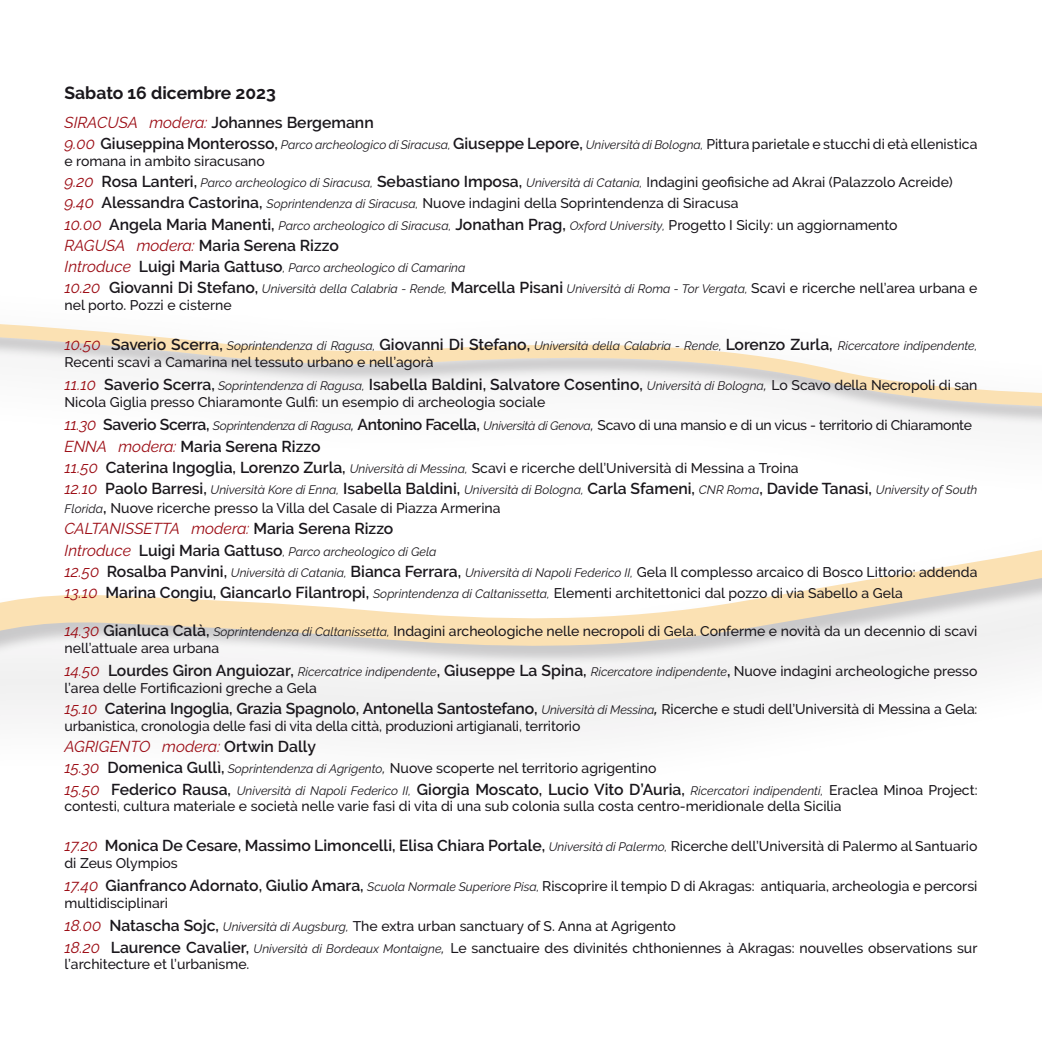
<style>
.page{position:relative;width:1042px;height:1042px;background:#fff}
.page>*{position:absolute;margin:0;border:0;box-sizing:border-box;transform-origin:0 0}
.t1{font:700 17.5px "Raleway";color:#1a171c}
.t2{font:600 15.75px "Raleway";color:#1a171c}
.t3{font:italic 15.75px "Raleway";color:#9c0d15}
.t4{font:500 14px/16.8px "Raleway";color:#1a171c}
.t5{font:500 14px "Raleway";letter-spacing:-.02em;color:#1a171c}
.t6{font:italic 12.25px "Raleway";color:#1a171c}
.s1{font-weight:400;font-style:italic;color:#9c0d15}
.s2{font-size:15.75px;color:#9c0d15}
.s3{font-weight:600;font-style:normal;font-size:15.75px}
.s4{font-weight:500;font-style:normal;font-size:14px}
.s5{font-weight:400;font-style:italic;font-size:15.75px;color:#9c0d15}
.s6{font-weight:600;font-size:15.75px}
.s7{font-weight:400;font-style:italic;font-size:12.25px}
.s8{font-weight:400;font-style:italic}
.s9{font-weight:500;font-size:14px}
.s10{font-weight:400;font-style:italic;font-size:15.75px}
.s11{font-weight:600;font-style:normal;color:#1a171c}
.s12{font-style:italic}
</style>
<div class="page">
<svg style="left:0;top:324px;width:1042px;height:412px"></svg>
<p class="t1" style="left:64px;top:83px;width:213px">Sabato 16 dicembre 2023</p>
<p class="t2" style="left:64px;top:113px;width:311px"><span class="s1">SIRACUSA modera:</span> Johannes Bergemann</p>
<p class="t6" style="left:64px;top:138px;width:914px"><span class="s2">9.00</span> <span class="s3">Giuseppina Monterosso,</span> Parco archeologico di Siracusa, <span class="s3">Giuseppe Lepore,</span> Università di Bologna, <span class="s4">Pittura parietale e stucchi di età ellenistica</span></p>
<p class="t4" style="left:64px;top:153px;width:202px">e romana in ambito siracusano</p>
<p class="t6" style="left:64px;top:176px;width:890px"><span class="s2">9.20</span> <span class="s3">Rosa Lanteri,</span> Parco archeologico di Siracusa, <span class="s3">Sebastiano Imposa,</span> Università di Catania, <span class="s4">Indagini geofisiche ad Akrai (Palazzolo Acreide)</span></p>
<p class="t4" style="left:64px;top:195px;width:675px"><span class="s5">9.40</span> <span class="s6">Alessandra Castorina,</span> <span class="s7">Soprintendenza di Siracusa,</span> Nuove indagini della Soprintendenza di Siracusa</p>
<p class="t6" style="left:64px;top:218px;width:835px"><span class="s2">10.00</span> <span class="s3">Angela Maria Manenti,</span> Parco archeologico di Siracusa, <span class="s3">Jonathan Prag,</span> Oxford University, <span class="s4">Progetto I Sicily: un aggiornamento</span></p>
<p class="t2" style="left:64px;top:236px;width:276px"><span class="s1">RAGUSA modera:</span> Maria Serena Rizzo</p>
<p class="t6" style="left:64px;top:282px;width:914px"><span class="s2">10.20</span> <span class="s3">Giovanni Di Stefano,</span> Università della Calabria - Rende, <span class="s3">Marcella Pisani</span> Università di Roma - Tor Vergata, <span class="s4">Scavi e ricerche nell’area urbana e</span></p>
<p class="t4" style="left:64px;top:297px;width:169px">nel porto. Pozzi e cisterne</p>
<p class="t6" style="left:64px;top:339px;width:914px"><span class="s2">10.50</span> <span class="s3">Saverio Scerra,</span> Soprintendenza di Ragusa, <span class="s3">Giovanni Di Stefano,</span> Università della Calabria - Rende, <span class="s3">Lorenzo Zurla,</span> Ricercatore indipendente,</p>
<p class="t4" style="left:64px;top:353px;width:371px">Recenti scavi a Camarina nel tessuto urbano e nell’agorà</p>
<p class="t6" style="left:64px;top:261px;width:402px"><span class="s2">Introduce</span> <span class="s3">Luigi Maria Gattuso</span>, Parco archeologico di Camarina</p>
<p class="t2" style="left:64px;top:376px;width:914px"><span class="s1">11.10</span> Saverio Scerra, <span class="s7">Soprintendenza di Ragusa,</span> Isabella Baldini, Salvatore Cosentino, <span class="s7">Università di Bologna</span><span class="s8">,</span> <span class="s9">Lo Scavo della Necropoli di san</span></p>
<p class="t4" style="left:64px;top:394px;width:482px">Nicola Giglia presso Chiaramonte Gulfi: un esempio di archeologia sociale</p>
<p class="t5" style="left:64px;top:417px;width:909px"><span class="s5">11.30</span> <span class="s6">Saverio Scerra,</span> <span class="s7">Soprintendenza di Ragusa</span><span class="s10">,</span> <span class="s6">Antonino Facella,</span> <span class="s7">Università di Genova</span><span class="s10">,</span> Scavo di una mansio e di un vicus - territorio di Chiaramonte</p>
<p class="t2" style="left:64px;top:437px;width:257px"><span class="s1">ENNA modera:</span> Maria Serena Rizzo</p>
<p class="t4" style="left:64px;top:459px;width:736px"><span class="s5">11.50</span> <span class="s6">Caterina Ingoglia, Lorenzo Zurla,</span> <span class="s7">Università di Messina,</span> Scavi e ricerche dell’Università di Messina a Troina</p>
<p class="t6" style="left:64px;top:483px;width:914px"><span class="s2">12.10</span> <span class="s3">Paolo Barresi,</span> Università Kore di Enna, <span class="s3">Isabella Baldini,</span> Università di Bologna, <span class="s3">Carla Sfameni,</span> CNR Roma<span class="s3">, Davide Tanasi,</span> University of South</p>
<p class="t4" style="left:64px;top:500px;width:438px"><span class="s7">Florida</span><span class="s6">,</span> Nuove ricerche presso la Villa del Casale di Piazza Armerina</p>
<p class="t3" style="left:64px;top:519px;width:330px">CALTANISSETTA modera: <span class="s11">Maria Serena Rizzo</span></p>
<p class="t6" style="left:64px;top:544px;width:373px"><span class="s2">Introduce</span> <span class="s3">Luigi Maria Gattuso</span>, Parco archeologico di Gela</p>
<p class="t6" style="left:64px;top:565px;width:914px"><span class="s2">12.50</span> <span class="s3">Rosalba Panvini,</span> Università di Catania, <span class="s3">Bianca Ferrara,</span> Università di Napoli Federico II, <span class="s4">Gela Il complesso arcaico di Bosco Littorio: addenda</span></p>
<p class="t4" style="left:64px;top:585px;width:840px"><span class="s5">13.10</span> <span class="s6">Marina Congiu, Giancarlo Filantropi,</span> <span class="s7">Soprintendenza di Caltanissetta,</span> Elementi architettonici dal pozzo di via Sabello a Gela</p>
<p class="t4" style="left:64px;top:622px;width:914px"><span class="s5">14.30</span> <span class="s6">Gianluca Calà,</span> <span class="s7">Soprintendenza di Caltanissetta,</span> Indagini archeologiche nelle necropoli di Gela. Conferme e novità da un decennio di scavi nell’attuale area urbana</p>
<p class="t6" style="left:64px;top:664px;width:914px"><span class="s2">14.50</span> <span class="s3">Lourdes Giron Anguiozar,</span> Ricercatrice indipendente<span class="s3">, Giuseppe La Spina,</span> Ricercatore indipendente<span class="s3">,</span> <span class="s4">Nuove indagini archeologiche presso</span></p>
<p class="t4" style="left:64px;top:679px;width:254px">l’area delle Fortificazioni greche a Gela</p>
<p class="t2" style="left:64px;top:699px;width:914px"><span class="s1">15.10</span> Caterina Ingoglia, Grazia Spagnolo, Antonella Santostefano, <span class="s7">Università di Messina</span><span class="s12">,</span> <span class="s9">Ricerche e studi dell’Università di Messina a Gela:</span></p>
<p class="t4" style="left:64px;top:717px;width:517px">urbanistica, cronologia delle fasi di vita della città, produzioni artigianali, territorio</p>
<p class="t3" style="left:64px;top:737px;width:253px">AGRIGENTO modera: <span class="s11">Ortwin Dally</span></p>
<p class="t4" style="left:64px;top:760px;width:593px"><span class="s5">15.30</span> <span class="s6">Domenica Gullì,</span> <span class="s7">Soprintendenza di Agrigento</span><span class="s10">,</span> Nuove scoperte nel territorio agrigentino</p>
<p class="t6" style="left:64px;top:783px;width:914px"><span class="s2">15.50</span> <span class="s3">Federico Rausa,</span> Università di Napoli Federico II, <span class="s3">Giorgia Moscato, Lucio Vito D’Auria,</span> Ricercatori indipendenti, <span class="s4">Eraclea Minoa Project:</span></p>
<p class="t4" style="left:64px;top:798px;width:778px">contesti, cultura materiale e società nelle varie fasi di vita di una sub colonia sulla costa centro-meridionale della Sicilia</p>
<p class="t2" style="left:64px;top:836px;width:914px"><span class="s1">17.20</span> Monica De Cesare, Massimo Limoncelli, Elisa Chiara Portale, <span class="s7">Università di Palermo,</span> <span class="s9">Ricerche dell’Università di Palermo al Santuario</span></p>
<p class="t4" style="left:64px;top:851px;width:914px;line-height:23.3px">di Zeus Olympios<br><span class="s5">17.40</span> <span class="s6">Gianfranco Adornato, Giulio Amara,</span> <span class="s7">Scuola Normale Superiore Pisa,</span> Riscoprire il tempio D di Akragas: antiquaria, archeologia e percorsi</p>
<p class="t4" style="left:64px;top:894px;width:105px">multidisciplinari</p>
<p class="t4" style="left:64px;top:916px;width:914px;line-height:21.2px"><span class="s5">18.00</span> <span class="s6">Natascha Sojc,</span> <span class="s7">Università di Augsburg,</span> The extra urban sanctuary of S. Anna at Agrigento<br><span class="s5">18.20</span> <span class="s6">Laurence Cavalier,</span> <span class="s7">Università di Bordeaux Montaigne</span><span class="s10">,</span> Le sanctuaire des divinités chthoniennes à Akragas: nouvelles observations sur</p>
<p class="t4" style="left:64px;top:956px;width:186px">l’architecture et l’urbanisme.</p>
</div>
